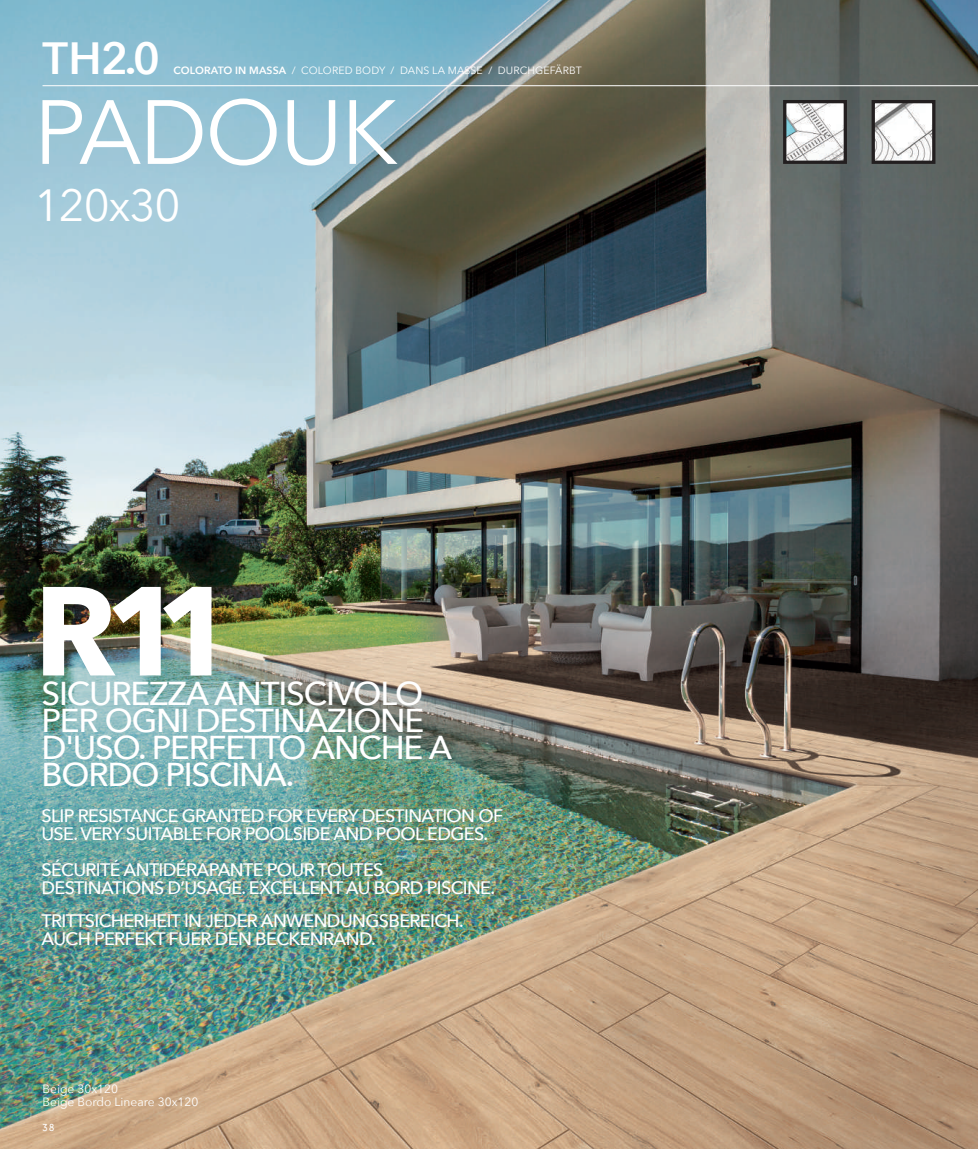
<style>
.page{position:relative;width:978px;height:1149px;background:#fff}
.page>*{position:absolute;margin:0;border:0;box-sizing:border-box;transform-origin:0 0}
.t1{font:700 124.95px "Avenir Next";color:#fff}
.t2{font:90px "Avenir Next";letter-spacing:-.025em;color:#fff}
.t3{font:45px "Avenir Next";letter-spacing:-.025em;color:#fff}
.t4{font:600 45px "Avenir Next";color:#fff}
.t5{font:500 33px/27px "Avenir Next";letter-spacing:-.035em;color:#fff}
.t6{font:500 18px/18px "Avenir Next";letter-spacing:-.035em;color:#fff}
.t7{font:12px/13.5px "Avenir Next";color:#fff}
.t8{font:10.5px "Avenir Next";letter-spacing:.01em;color:#fff}
.t9{font:10.5px "Casper";color:#fff}
.s1{font-weight:600}
</style>
<div class="page">
<img style="left:0;top:0;width:978px;height:1148px">
<hr style="left:43px;top:85px;width:935px;height:1px;background:#fff">
<img style="left:787px;top:104px;width:56px;height:56px">
<div style="left:783px;top:100px;width:64px;height:64px;border:3px solid #231f20"></div>
<img style="left:876px;top:104px;width:55px;height:56px">
<div style="left:872px;top:100px;width:63px;height:64px;border:3px solid #231f20"></div>
<h3 class="t4" style="left:43px;top:20px;width:119px">TH2.0</h3>
<p class="t8" style="left:174px;top:62px;width:410px"><span class="s1">COLORATO IN MASSA</span> / COLORED BODY / DANS LA MASSE / DURCHGEFÄRBT</p>
<h2 class="t2" style="left:34px;top:56px;width:365px">PADOUK</h2>
<h3 class="t3" style="left:34px;top:167px;width:148px">120x30</h3>
<h1 class="t1" style="left:34px;top:523px;width:203px">R11</h1>
<h3 class="t5" style="left:41px;top:679px;width:412px">SICUREZZA ANTISCIVOLO<br>PER OGNI DESTINAZIONE<br>D'USO. PERFETTO ANCHE A<br>BORDO PISCINA.</h3>
<p class="t6" style="left:41px;top:806px;width:463px">SLIP RESISTANCE GRANTED FOR EVERY DESTINATION OF<br>USE. VERY SUITABLE FOR POOLSIDE AND POOL EDGES.</p>
<p class="t6" style="left:41px;top:859px;width:455px">SÉCURITÉ ANTIDÉRAPANTE POUR TOUTES<br>DESTINATIONS D’USAGE. EXCELLENT AU BORD PISCINE.</p>
<p class="t6" style="left:41px;top:910px;width:424px">TRITTSICHERHEIT IN JEDER ANWENDUNGSBEREICH.<br>AUCH PERFEKT FUER DEN BECKENRAND.</p>
<p class="t7" style="left:43px;top:1081px;width:157px">Beige 30x120<br>Beige Bordo Lineare 30x120</p>
<p class="t9" style="left:43px;top:1121px;width:13px">38</p>
</div>
